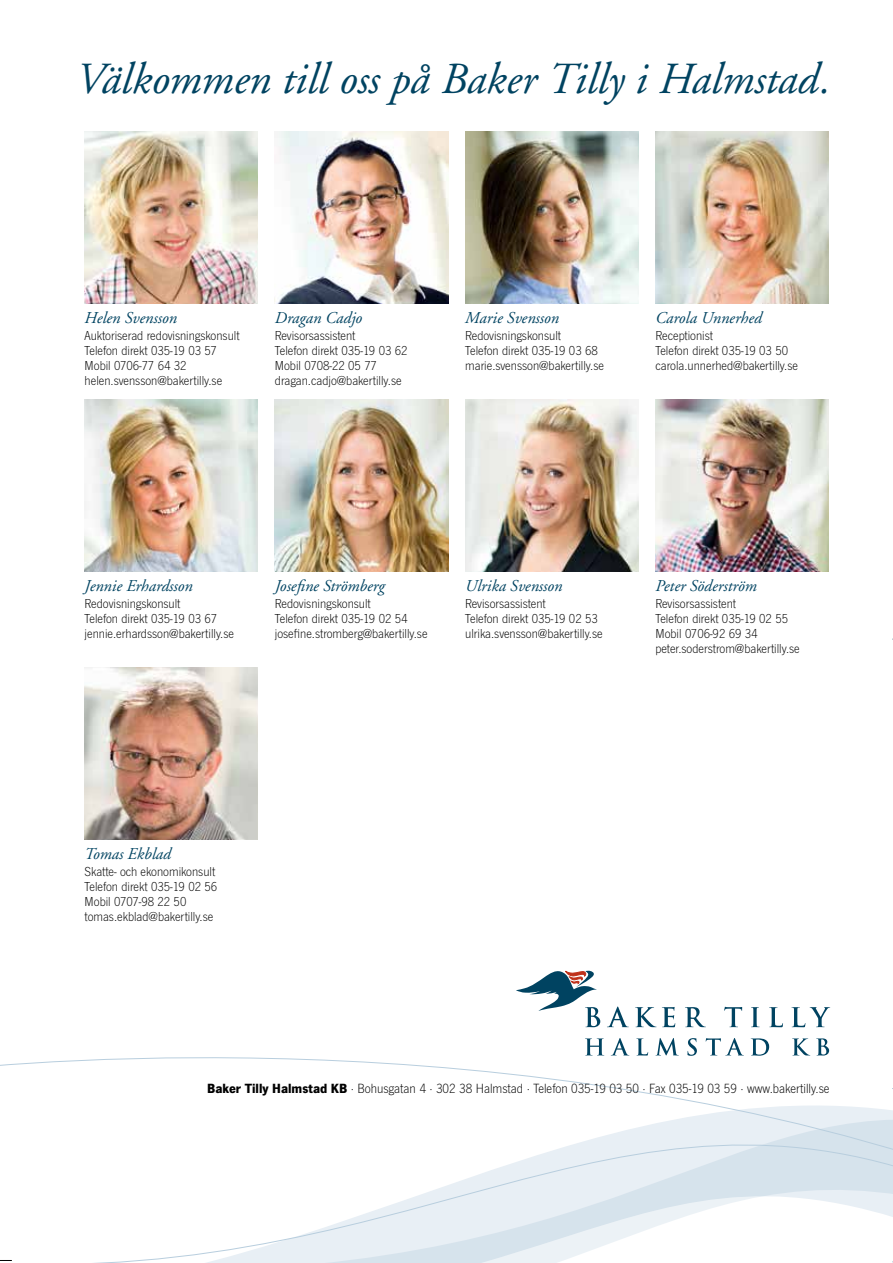
<style>
.page{position:relative;width:893px;height:1263px;background:#fff}
.page>*{position:absolute;margin:0;border:0;box-sizing:border-box;transform-origin:0 0}
.t1{font:italic 44.4px "Adobe Garamond LT";letter-spacing:-.005em;color:#004361}
.t2{font:italic 16.5px "Adobe Garamond LT";color:#004361}
.t3{font:13.8px "News Got T Ligh";color:#000}
.t4{font:13.5px/15px "News Got T Ligh";color:#000}
.s1{font-family:"News Got T";font-weight:700}
</style>
<div class="page">
<svg style="left:0;top:1006px;width:892px;height:257px"></svg>
<svg style="left:516px;top:971px;width:84px;height:56px"></svg>
<svg style="left:607px;top:1006px;width:22px;height:21px"></svg>
<svg style="left:635px;top:1007px;width:21px;height:20px"></svg>
<svg style="left:662px;top:1007px;width:13px;height:20px"></svg>
<svg style="left:685px;top:1007px;width:21px;height:20px"></svg>
<svg style="left:724px;top:1007px;width:18px;height:20px"></svg>
<svg style="left:751px;top:1007px;width:9px;height:20px"></svg>
<svg style="left:769px;top:1007px;width:14px;height:20px"></svg>
<svg style="left:791px;top:1007px;width:39px;height:20px"></svg>
<svg style="left:585px;top:1038px;width:19px;height:17px"></svg>
<svg style="left:611px;top:1038px;width:18px;height:17px"></svg>
<svg style="left:636px;top:1038px;width:12px;height:17px"></svg>
<svg style="left:655px;top:1038px;width:24px;height:17px"></svg>
<svg style="left:687px;top:1038px;width:10px;height:18px"></svg>
<svg style="left:706px;top:1038px;width:38px;height:17px"></svg>
<svg style="left:751px;top:1038px;width:18px;height:18px"></svg>
<svg style="left:792px;top:1038px;width:18px;height:17px"></svg>
<svg style="left:816px;top:1038px;width:13px;height:17px"></svg>
<img style="left:85px;top:131px;width:173px;height:172px">
<img style="left:277px;top:131px;width:171px;height:172px">
<img style="left:465px;top:131px;width:173px;height:172px">
<img style="left:655px;top:131px;width:174px;height:172px">
<img style="left:85px;top:399px;width:173px;height:172px">
<img style="left:275px;top:399px;width:173px;height:172px">
<img style="left:465px;top:399px;width:173px;height:172px">
<img style="left:655px;top:399px;width:174px;height:172px">
<img style="left:85px;top:667px;width:173px;height:172px">
<svg style="left:0;top:1259px;width:12px;height:2px"></svg>
<svg style="left:892px;top:1088px;width:1px;height:175px"></svg>
<h1 class="t1" style="left:76px;top:52px;width:756px">Välkommen till oss på Baker Tilly i Halmstad.</h1>
<p class="t2" style="left:85px;top:308px;width:94px">Helen Svensson</p>
<p class="t4" style="left:85px;top:327px;width:156px">Auktoriserad redovisningskonsult<br>Telefon direkt 035-19 03 57<br>Mobil 0706-77 64 32 helen.svensson@bakertilly.se</p>
<p class="t2" style="left:275px;top:308px;width:89px">Dragan Cadjo</p>
<p class="t4" style="left:275px;top:327px;width:134px">Revisorsassistent<br>Telefon direkt 035-19 03 62<br>Mobil 0708-22 05 77 dragan.cadjo@bakertilly.se</p>
<p class="t2" style="left:465px;top:308px;width:95px">Marie Svensson</p>
<p class="t4" style="left:465px;top:327px;width:140px">Redovisningskonsult<br>Telefon direkt 035-19 03 68 marie.svensson@bakertilly.se</p>
<p class="t2" style="left:655px;top:308px;width:108px">Carola Unnerhed</p>
<p class="t4" style="left:655px;top:327px;width:144px">Receptionist<br>Telefon direkt 035-19 03 50 carola.unnerhed@bakertilly.se</p>
<p class="t2" style="left:85px;top:575px;width:110px">Jennie Erhardsson</p>
<p class="t4" style="left:85px;top:595px;width:151px">Redovisningskonsult<br>Telefon direkt 035-19 03 67 jennie.erhardsson@bakertilly.se</p>
<p class="t2" style="left:275px;top:575px;width:111px">Josefine Strömberg</p>
<p class="t4" style="left:275px;top:595px;width:154px">Redovisningskonsult<br>Telefon direkt 035-19 02 54 josefine.stromberg@bakertilly.se</p>
<p class="t2" style="left:465px;top:575px;width:99px">Ulrika Svensson</p>
<p class="t4" style="left:465px;top:595px;width:139px">Revisorsassistent<br>Telefon direkt 035-19 02 53 ulrika.svensson@bakertilly.se</p>
<p class="t2" style="left:655px;top:575px;width:103px">Peter Söderström</p>
<p class="t4" style="left:655px;top:595px;width:146px">Revisorsassistent<br>Telefon direkt 035-19 02 55<br>Mobil 0706-92 69 34 peter.soderstrom@bakertilly.se</p>
<p class="t2" style="left:85px;top:843px;width:88px">Tomas Ekblad</p>
<p class="t4" style="left:85px;top:863px;width:134px">Skatte- och ekonomikonsult<br>Telefon direkt 035-19 02 56<br>Mobil 0707-98 22 50 tomas.ekblad@bakertilly.se</p>
<p class="t3" style="left:207px;top:1081px;width:624px"><span class="s1">Baker Tilly Halmstad KB</span> · Bohusgatan 4 · 302 38 Halmstad · Telefon 035-19 03 50 · Fax 035-19 03 59 · www.bakertilly.se</p>
</div>
